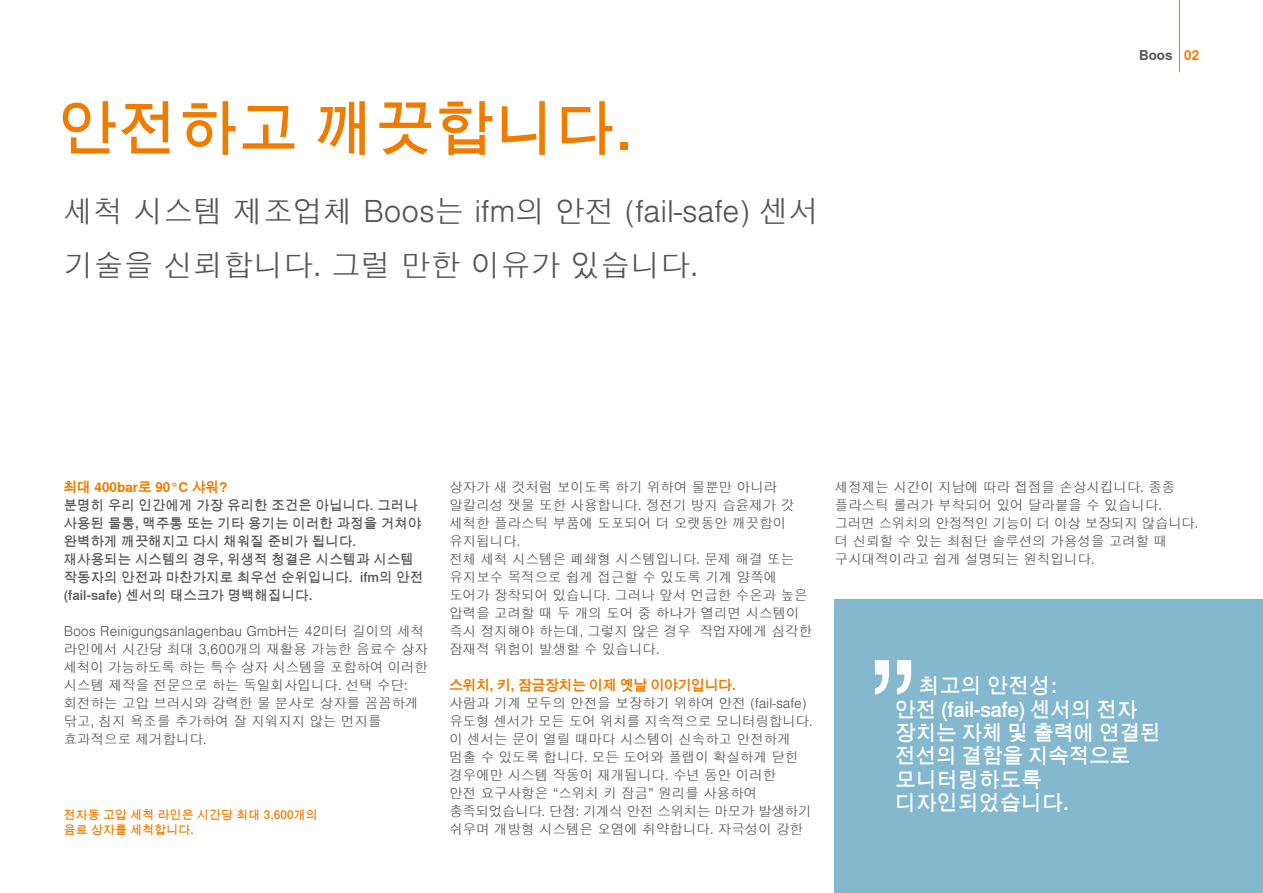
<style>
.page{position:relative;width:1263px;height:893px;background:#fff}
.page>*{position:absolute;margin:0;border:0;box-sizing:border-box;transform-origin:0 0}
.Headline{font:500 60px "Nimbus Sans Global";color:#ef7c00}
.Subheadline_Innensei{font:300 30px/54px "Nimbus Sans Global";color:#565656}
.Zitat{font:500 21px/23.4px "Nimbus Sans Global";letter-spacing:-.03em;color:#fff}
.Fließtext_9pt_versch{font:300 13.5px/18px "Nimbus Sans Global";color:#565656}
.Einleitung_9pt{font:500 13.5px/18px "Nimbus Sans Global";color:#565656}
.Fließtext_9pt_headli{font:700 13.5px "Nimbus Sans Global";color:#ef7c00}
.t1{font:700 13.5px "Nimbus Sans Global";color:#565656}
.Bildunterschrift_lib{font:500 12px/14.9px "Nimbus Sans Global";color:#ef7c00}
.s1{color:#ef7c00}
</style>
<div class="page">
<div style="left:835px;top:600px;width:428px;height:293px;background:#83b8ce"></div>
<svg style="left:875px;top:660px;width:36px;height:35px"></svg>
<hr style="left:1179px;top:0;width:1px;height:72px;background:#ef7c00">
<p class="Headline" style="left:58px;top:94px;width:575px">안전하고 깨끗합니다.</p>
<p class="Subheadline_Innensei" style="left:64px;top:184px;width:757px">세척 시스템 제조업체 Boos는 ifm의 안전 (fail-safe) 센서 기술을 신뢰합니다. 그럴 만한 이유가 있습니다.</p>
<p class="t1" style="left:1139px;top:47px;width:62px">Boos <span class="s1">02</span></p>
<p class="Fließtext_9pt_headli" style="left:64px;top:479px;width:165px">최대 400bar로 90°C 샤워?</p>
<p class="Einleitung_9pt" style="left:64px;top:496px;width:361px">분명히 우리 인간에게 가장 유리한 조건은 아닙니다. 그러나 사용된 물통, 맥주통 또는 기타 용기는 이러한 과정을 거쳐야 완벽하게 깨끗해지고 다시 채워질 준비가 됩니다. 재사용되는 시스템의 경우, 위생적 청결은 시스템과 시스템 작동자의 안전과 마찬가지로 최우선 순위입니다. ifm의 안전 (fail-safe) 센서의 태스크가 명백해집니다.</p>
<p class="Fließtext_9pt_versch" style="left:64px;top:622px;width:366px">Boos Reinigungsanlagenbau GmbH는 42미터 길이의 세척 라인에서 시간당 최대 3,600개의 재활용 가능한 음료수 상자 세척이 가능하도록 하는 특수 상자 시스템을 포함하여 이러한 시스템 제작을 전문으로 하는 독일회사입니다. 선택 수단: 회전하는 고압 브러시와 강력한 물 분사로 상자를 꼼꼼하게 닦고, 침지 욕조를 추가하여 잘 지워지지 않는 먼지를 효과적으로 제거합니다.</p>
<p class="Bildunterschrift_lib" style="left:64px;top:807px;width:256px">전자동 고압 세척 라인은 시간당 최대 3,600개의 음료 상자를 세척합니다.</p>
<p class="Fließtext_9pt_versch" style="left:449px;top:478px;width:346px">상자가 새 것처럼 보이도록 하기 위하여 물뿐만 아니라 알칼리성 잿물 또한 사용합니다. 정전기 방지 습윤제가 갓 세척한 플라스틱 부품에 도포되어 더 오랫동안 깨끗함이 유지됩니다.</p>
<p class="Fließtext_9pt_versch" style="left:449px;top:550px;width:364px">전체 세척 시스템은 폐쇄형 시스템입니다. 문제 해결 또는 유지보수 목적으로 쉽게 접근할 수 있도록 기계 양쪽에 도어가 장착되어 있습니다. 그러나 앞서 언급한 수온과 높은 압력을 고려할 때 두 개의 도어 중 하나가 열리면 시스템이 즉시 정지해야 하는데, 그렇지 않은 경우 작업자에게 심각한 잠재적 위험이 발생할 수 있습니다.</p>
<p class="Fließtext_9pt_headli" style="left:449px;top:677px;width:288px">스위치, 키, 잠금장치는 이제 옛날 이야기입니다.</p>
<p class="Fließtext_9pt_versch" style="left:449px;top:694px;width:365px">사람과 기계 모두의 안전을 보장하기 위하여 안전 (fail-safe) 유도형 센서가 모든 도어 위치를 지속적으로 모니터링합니다. 이 센서는 문이 열릴 때마다 시스템이 신속하고 안전하게 멈출 수 있도록 합니다. 모든 도어와 플랩이 확실하게 닫힌 경우에만 시스템 작동이 재개됩니다. 수년 동안 이러한<br>안전 요구사항은 “스위치 키 잠금” 원리를 사용하여 충족되었습니다. 단점: 기계식 안전 스위치는 마모가 발생하기 쉬우며 개방형 시스템은 오염에 취약합니다. 자극성이 강한</p>
<p class="Fließtext_9pt_versch" style="left:835px;top:478px;width:365px">세정제는 시간이 지남에 따라 접점을 손상시킵니다. 종종 플라스틱 롤러가 부착되어 있어 달라붙을 수 있습니다. 그러면 스위치의 안정적인 기능이 더 이상 보장되지 않습니다. 더 신뢰할 수 있는 최첨단 솔루션의 가용성을 고려할 때 구시대적이라고 쉽게 설명되는 원칙입니다.</p>
<p class="Zitat" style="left:895px;top:674px;width:267px;text-indent:23px">최고의 안전성:<br>안전 (fail-safe) 센서의 전자 장치는 자체 및 출력에 연결된 전선의 결함을 지속적으로 모니터링하도록 디자인되었습니다.</p>
</div>
